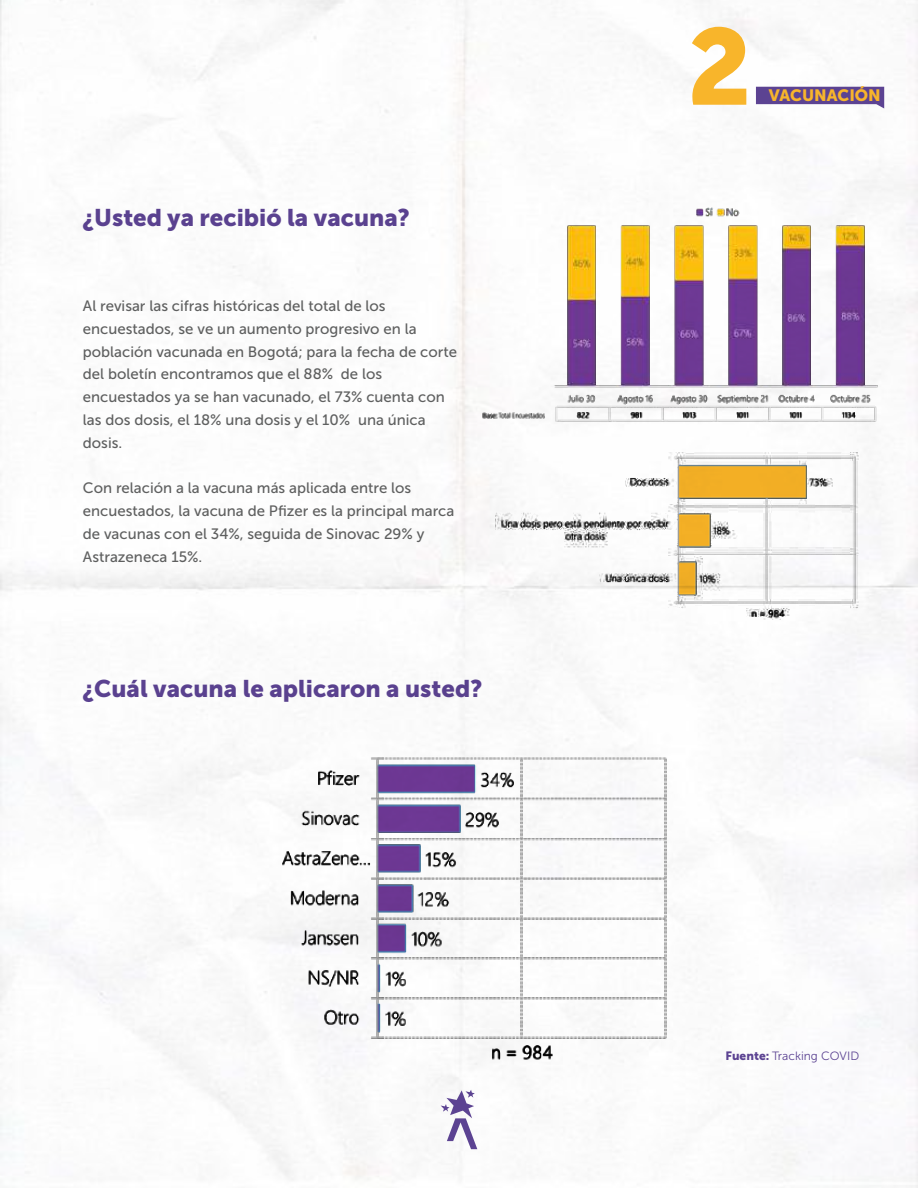
<style>
.page{position:relative;width:918px;height:1188px;background:#fff}
.page>*{position:absolute;margin:0;border:0;box-sizing:border-box;transform-origin:0 0}
.t1{font:107.25px "Museo Sans 900";color:#f8b52b}
.t2{font:24px "Museo Sans 900";color:#5c4392}
.t3{font:16.35px "Museo Sans 900";color:#f8b52b}
.t4{font:15px/22.8px "Museo Sans 500";color:#606161}
.t5{font:12px "Museo Sans 300";color:#5c4392}
.s1{font-family:"Museo Sans 900"}
</style>
<div class="page">
<img style="left:1px;top:0;width:916px;height:1188px">
<svg style="left:441px;top:1090px;width:36px;height:59px"></svg>
<svg style="left:756px;top:87px;width:128px;height:21px;background:#7863a4"></svg>
<h2 class="t2" style="left:83px;top:204px;width:328px">¿Usted ya recibió la vacuna?</h2>
<p class="t4" style="left:83px;top:294px;width:376px">Al revisar las cifras históricas del total de los encuestados, se ve un aumento progresivo en la población vacunada en Bogotá; para la fecha de corte del boletín encontramos que el 88% de los encuestados ya se han vacunado, el 73% cuenta con las dos dosis, el 18% una dosis y el 10% una única dosis.</p>
<p class="t4" style="left:83px;top:477px;width:373px">Con relación a la vacuna más aplicada entre los encuestados, la vacuna de Pfizer es la principal marca de vacunas con el 34%, seguida de Sinovac 29% y Astrazeneca 15%.</p>
<h2 class="t2" style="left:83px;top:675px;width:401px">¿Cuál vacuna le aplicaron a usted?</h2>
<h1 class="t1" style="left:687px;top:6px;width:66px">2</h1>
<p class="t3" style="left:769px;top:86px;width:113px">VACUNACIÓN</p>
<p class="t5" style="left:726px;top:1049px;width:135px"><span class="s1">Fuente:</span> Tracking COVID</p>
</div>
